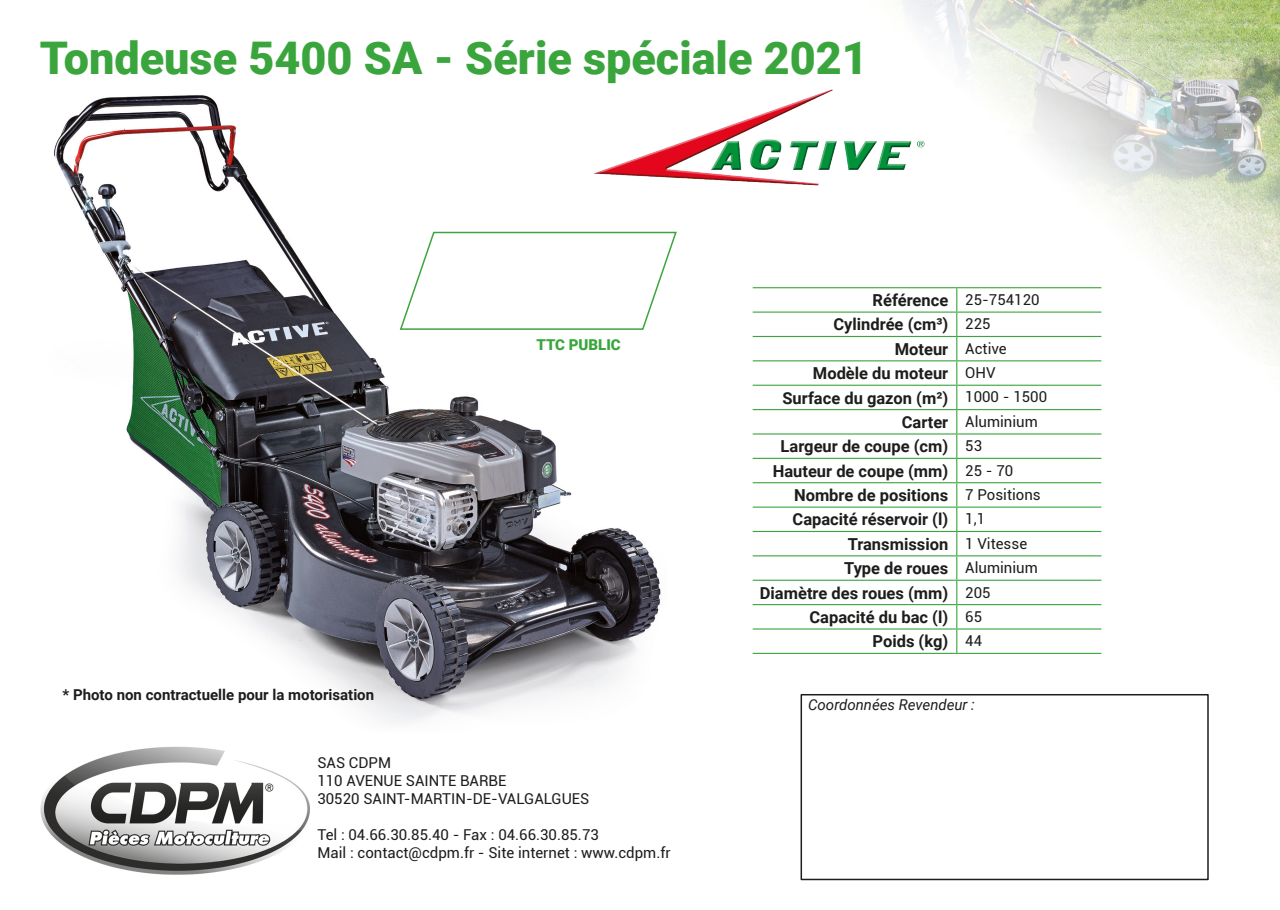
<style>
.page{position:relative;width:1280px;height:910px;background:#fff}
.page>*{position:absolute;margin:0;border:0;box-sizing:border-box;transform-origin:0 0}
.TITRE_INFO_ROBOTO{font:900 45px "Roboto";color:#3ba53d}
.TITRE_TAB_ROBOTO{font:700 16.5px "Roboto";color:#1d1d1b}
.TEXTE_INFO_ROBOTO{font:15px "Roboto";color:#1d1d1b}
.t1{font:700 15px "Roboto";color:#1d1d1b}
.TEXTE_INFO_ROBOTO-2{font:italic 15px "Roboto";color:#1d1d1b}
.PRIX_ROBOTO{font:900 15px "Roboto";color:#3ba53d}
</style>
<div class="page">
<img style="left:752px;top:0;width:528px;height:448px">
<div style="left:800px;top:694px;width:409px;height:186px;border:2px solid #1d1d1b"></div>
<img style="left:54px;top:95px;width:607px;height:628px">
<svg style="left:399px;top:231px;width:278px;height:100px"></svg>
<img style="left:40px;top:746px;width:270px;height:129px">
<img style="left:584px;top:84px;width:355px;height:105px">
<hr style="left:753px;top:287px;width:204px;height:1px;background:#3ba53d">
<hr style="left:957px;top:287px;width:144px;height:1px;background:#3ba53d">
<hr style="left:753px;top:312px;width:204px;height:1px;background:#3ba53d">
<hr style="left:957px;top:312px;width:144px;height:1px;background:#3ba53d">
<hr style="left:753px;top:336px;width:204px;height:1px;background:#3ba53d">
<hr style="left:957px;top:336px;width:144px;height:1px;background:#3ba53d">
<hr style="left:753px;top:360px;width:204px;height:1px;background:#3ba53d">
<hr style="left:957px;top:360px;width:144px;height:1px;background:#3ba53d">
<hr style="left:753px;top:385px;width:204px;height:1px;background:#3ba53d">
<hr style="left:957px;top:385px;width:144px;height:1px;background:#3ba53d">
<hr style="left:753px;top:409px;width:204px;height:1px;background:#3ba53d">
<hr style="left:957px;top:409px;width:144px;height:1px;background:#3ba53d">
<hr style="left:753px;top:433px;width:204px;height:2px;background:#3ba53d">
<hr style="left:957px;top:433px;width:144px;height:2px;background:#3ba53d">
<hr style="left:753px;top:458px;width:204px;height:1px;background:#3ba53d">
<hr style="left:957px;top:458px;width:144px;height:1px;background:#3ba53d">
<hr style="left:753px;top:482px;width:204px;height:1px;background:#3ba53d">
<hr style="left:957px;top:482px;width:144px;height:1px;background:#3ba53d">
<hr style="left:753px;top:507px;width:204px;height:1px;background:#3ba53d">
<hr style="left:957px;top:507px;width:144px;height:1px;background:#3ba53d">
<hr style="left:753px;top:531px;width:204px;height:1px;background:#3ba53d">
<hr style="left:957px;top:531px;width:144px;height:1px;background:#3ba53d">
<hr style="left:753px;top:555px;width:204px;height:1px;background:#3ba53d">
<hr style="left:957px;top:555px;width:144px;height:1px;background:#3ba53d">
<hr style="left:753px;top:580px;width:204px;height:1px;background:#3ba53d">
<hr style="left:957px;top:580px;width:144px;height:1px;background:#3ba53d">
<hr style="left:753px;top:604px;width:204px;height:1px;background:#3ba53d">
<hr style="left:957px;top:604px;width:144px;height:1px;background:#3ba53d">
<hr style="left:753px;top:628px;width:204px;height:2px;background:#3ba53d">
<hr style="left:957px;top:628px;width:144px;height:2px;background:#3ba53d">
<svg style="left:956px;top:288px;width:1px;height:365px"></svg>
<hr style="left:753px;top:653px;width:204px;height:1px;background:#3ba53d">
<hr style="left:957px;top:653px;width:144px;height:1px;background:#3ba53d">
<p class="TITRE_INFO_ROBOTO" style="left:40px;top:26px;width:829px">Tondeuse 5400 SA - Série spéciale 2021</p>
<p class="t1" style="left:63px;top:684px;width:313px">* Photo non contractuelle pour la motorisation</p>
<p class="PRIX_ROBOTO" style="left:536px;top:334px;width:86px">TTC PUBLIC</p>
<p class="TEXTE_INFO_ROBOTO" style="left:317px;top:752px;width:75px">SAS CDPM</p>
<p class="TEXTE_INFO_ROBOTO" style="left:317px;top:770px;width:190px">110 AVENUE SAINTE BARBE</p>
<p class="TEXTE_INFO_ROBOTO" style="left:317px;top:788px;width:273px">30520 SAINT-MARTIN-DE-VALGALGUES</p>
<p class="TEXTE_INFO_ROBOTO" style="left:317px;top:824px;width:283px">Tel : 04.66.30.85.40 - Fax : 04.66.30.85.73</p>
<p class="TEXTE_INFO_ROBOTO" style="left:317px;top:842px;width:355px">Mail : contact@cdpm.fr - Site internet : www.cdpm.fr</p>
<p class="TITRE_TAB_ROBOTO" style="left:873px;top:289px;width:77px">Référence</p>
<p class="TEXTE_INFO_ROBOTO" style="left:965px;top:289px;width:76px">25-754120</p>
<p class="TITRE_TAB_ROBOTO" style="left:833px;top:313px;width:116px">Cylindrée (cm³)</p>
<p class="TEXTE_INFO_ROBOTO" style="left:965px;top:313px;width:27px">225</p>
<p class="TITRE_TAB_ROBOTO" style="left:895px;top:337px;width:55px">Moteur</p>
<p class="TEXTE_INFO_ROBOTO" style="left:965px;top:338px;width:43px">Active</p>
<p class="TITRE_TAB_ROBOTO" style="left:813px;top:362px;width:137px">Modèle du moteur</p>
<p class="TEXTE_INFO_ROBOTO" style="left:965px;top:362px;width:32px">OHV</p>
<p class="TITRE_TAB_ROBOTO" style="left:782px;top:386px;width:167px">Surface du gazon (m²)</p>
<p class="TEXTE_INFO_ROBOTO" style="left:965px;top:387px;width:83px">1000 - 1500</p>
<p class="TITRE_TAB_ROBOTO" style="left:902px;top:411px;width:48px">Carter</p>
<p class="TEXTE_INFO_ROBOTO" style="left:965px;top:411px;width:74px">Aluminium</p>
<p class="TITRE_TAB_ROBOTO" style="left:781px;top:435px;width:169px">Largeur de coupe (cm)</p>
<p class="TEXTE_INFO_ROBOTO" style="left:965px;top:435px;width:18px">53</p>
<p class="TITRE_TAB_ROBOTO" style="left:773px;top:459px;width:177px">Hauteur de coupe (mm)</p>
<p class="TEXTE_INFO_ROBOTO" style="left:965px;top:460px;width:50px">25 - 70</p>
<p class="TITRE_TAB_ROBOTO" style="left:794px;top:484px;width:156px">Nombre de positions</p>
<p class="TEXTE_INFO_ROBOTO" style="left:965px;top:484px;width:77px">7 Positions</p>
<p class="TITRE_TAB_ROBOTO" style="left:792px;top:508px;width:157px">Capacité réservoir (l)</p>
<p class="TEXTE_INFO_ROBOTO" style="left:965px;top:508px;width:21px">1,1</p>
<p class="TITRE_TAB_ROBOTO" style="left:848px;top:532px;width:102px">Transmission</p>
<p class="TEXTE_INFO_ROBOTO" style="left:965px;top:533px;width:63px">1 Vitesse</p>
<p class="TITRE_TAB_ROBOTO" style="left:844px;top:557px;width:106px">Type de roues</p>
<p class="TEXTE_INFO_ROBOTO" style="left:965px;top:557px;width:74px">Aluminium</p>
<p class="TITRE_TAB_ROBOTO" style="left:760px;top:581px;width:190px">Diamètre des roues (mm)</p>
<p class="TEXTE_INFO_ROBOTO" style="left:965px;top:582px;width:27px">205</p>
<p class="TITRE_TAB_ROBOTO" style="left:809px;top:606px;width:140px">Capacité du bac (l)</p>
<p class="TEXTE_INFO_ROBOTO" style="left:965px;top:606px;width:18px">65</p>
<p class="TITRE_TAB_ROBOTO" style="left:872px;top:630px;width:77px">Poids (kg)</p>
<p class="TEXTE_INFO_ROBOTO" style="left:965px;top:630px;width:18px">44</p>
<p class="TEXTE_INFO_ROBOTO-2" style="left:808px;top:694px;width:168px">Coordonnées Revendeur :</p>
</div>
